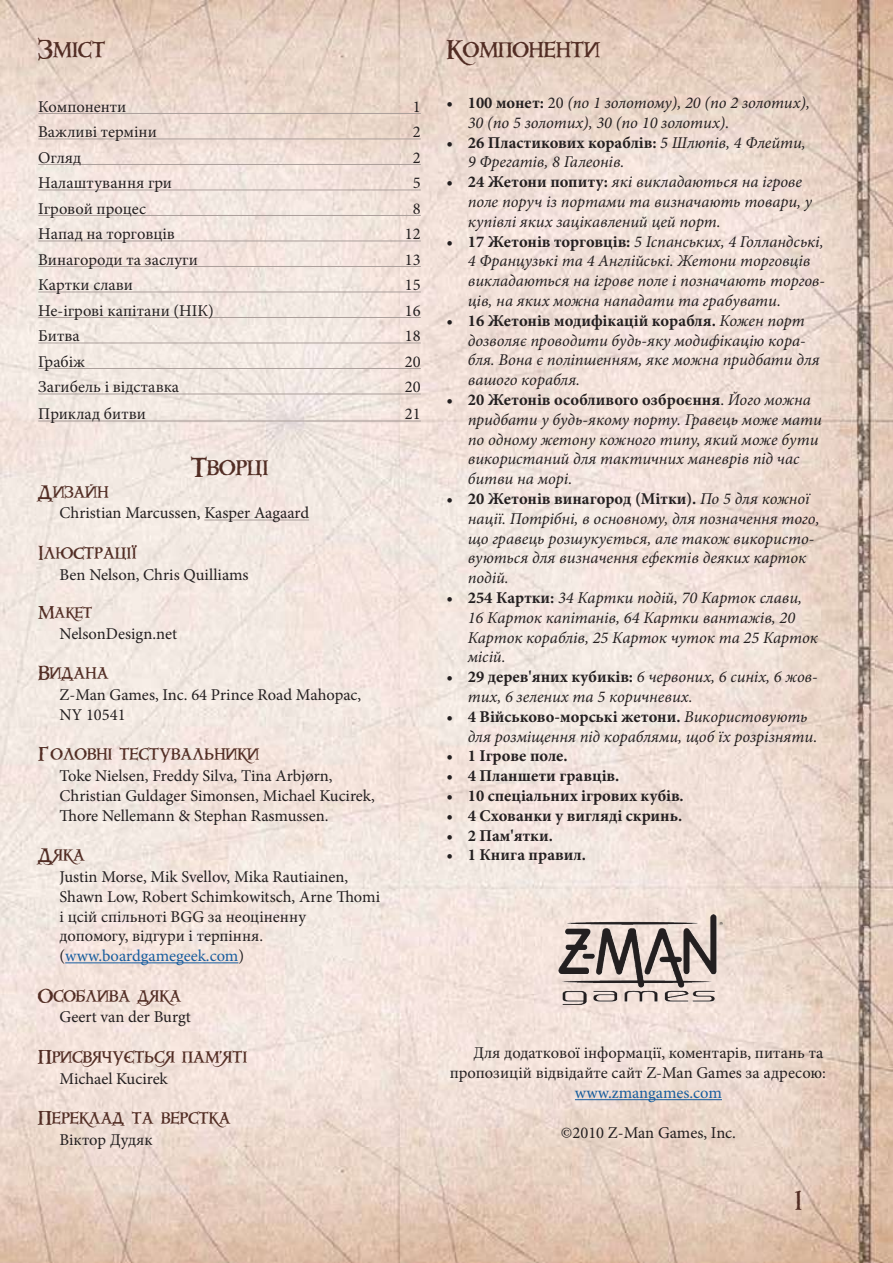
<style>
.page{position:relative;width:893px;height:1263px;background:#fff}
.page>*{position:absolute;margin:0;border:0;box-sizing:border-box;transform-origin:0 0}
.t1{font:24px "Ukr Windlass";color:#522d24}
.t2{font:24px "Windlass";color:#522d24}
.t3{font:18px "Ukr Windlass";color:#522d24}
.t4{font:italic 16.5px/19.8px "Minion Pro";color:#231f20}
.t5{font:16.5px/19.8px "Minion Pro";color:#231f20}
.t6{font:700 16.5px "Minion Pro";color:#231f20}
.t7{font:16.5px "Minion Pro";color:#175d9e}
.t8{font:16.5px "Ukr Windlass";color:#522d24}
.s1{color:#175d9e}
.s2{font-weight:700;font-style:normal}
.s3{font-style:normal}
</style>
<div class="page">
<img style="left:0;top:0;width:893px;height:1263px">
<hr style="left:38px;top:113px;width:383px;height:1px;background:#ab9f9b">
<hr style="left:38px;top:139px;width:383px;height:1px;background:#ab9f9b">
<hr style="left:38px;top:164px;width:383px;height:1px;background:#ab9f9b">
<hr style="left:38px;top:190px;width:383px;height:1px;background:#ab9f9b">
<hr style="left:38px;top:215px;width:383px;height:1px;background:#ab9f9b">
<hr style="left:38px;top:241px;width:383px;height:1px;background:#ab9f9b">
<hr style="left:38px;top:266px;width:383px;height:1px;background:#ab9f9b">
<hr style="left:38px;top:292px;width:383px;height:1px;background:#ab9f9b">
<hr style="left:38px;top:317px;width:383px;height:1px;background:#ab9f9b">
<hr style="left:38px;top:343px;width:383px;height:1px;background:#ab9f9b">
<hr style="left:38px;top:368px;width:383px;height:1px;background:#ab9f9b">
<hr style="left:38px;top:394px;width:383px;height:1px;background:#ab9f9b">
<hr style="left:38px;top:421px;width:383px;height:1px;background:#ab9f9b">
<hr style="left:204px;top:520px;width:105px;height:1px;background:#ab9f9b">
<hr style="left:65px;top:962px;width:173px;height:1px;background:#175d9e">
<hr style="left:575px;top:1099px;width:147px;height:1px;background:#175d9e">
<img style="left:545px;top:915px;width:186px;height:89px">
<h1 class="t1" style="left:38px;top:33px;width:69px">Зміст</h1>
<p class="t5" style="left:38px;top:97px;width:90px">Компоненти</p>
<p class="t5" style="left:413px;top:97px;width:9px">1</p>
<p class="t5" style="left:38px;top:122px;width:120px">Важливі терміни</p>
<p class="t5" style="left:413px;top:122px;width:9px">2</p>
<p class="t5" style="left:38px;top:148px;width:45px">Огляд</p>
<p class="t5" style="left:413px;top:148px;width:9px">2</p>
<p class="t5" style="left:38px;top:173px;width:135px">Налаштування гри</p>
<p class="t5" style="left:413px;top:173px;width:9px">5</p>
<p class="t5" style="left:38px;top:199px;width:109px">Ігровой процес</p>
<p class="t5" style="left:413px;top:199px;width:9px">8</p>
<p class="t5" style="left:38px;top:224px;width:138px">Напад на торговців</p>
<p class="t5" style="left:405px;top:224px;width:17px">12</p>
<p class="t5" style="left:38px;top:250px;width:161px">Винагороди та заслуги</p>
<p class="t5" style="left:405px;top:250px;width:17px">13</p>
<p class="t5" style="left:38px;top:275px;width:96px">Картки слави</p>
<p class="t5" style="left:405px;top:275px;width:17px">15</p>
<p class="t5" style="left:38px;top:301px;width:177px">Не-ігрові капітани (НІК)</p>
<p class="t5" style="left:405px;top:301px;width:17px">16</p>
<p class="t5" style="left:38px;top:326px;width:43px">Битва</p>
<p class="t5" style="left:405px;top:326px;width:17px">18</p>
<p class="t5" style="left:38px;top:352px;width:48px">Грабіж</p>
<p class="t5" style="left:405px;top:352px;width:17px">20</p>
<p class="t5" style="left:38px;top:377px;width:142px">Загибель і відставка</p>
<p class="t5" style="left:405px;top:377px;width:17px">20</p>
<p class="t5" style="left:38px;top:404px;width:109px">Приклад битви</p>
<p class="t5" style="left:405px;top:404px;width:17px">21</p>
<h1 class="t1" style="left:191px;top:451px;width:79px">Творці</h1>
<p class="t3" style="left:38px;top:479px;width:72px">Дизайн</p>
<p class="t5" style="left:60px;top:503px;width:251px">Christian Marcussen, Kasper Aagaard</p>
<p class="t3" style="left:38px;top:540px;width:100px">Ілюcтрації</p>
<p class="t5" style="left:60px;top:564px;width:191px">Ben Nelson, Chris Quilliams</p>
<p class="t8" style="left:38px;top:601px;width:56px">Макет</p>
<p class="t5" style="left:60px;top:624px;width:119px">NelsonDesign.net</p>
<p class="t3" style="left:38px;top:661px;width:72px">Видана</p>
<p class="t5" style="left:60px;top:685px;width:303px">Z-Man Games, Inc. 64 Prince Road Mahopac,<br>NY 10541</p>
<p class="t3" style="left:38px;top:742px;width:222px">Головні тестувальники</p>
<p class="t5" style="left:60px;top:766px;width:317px">Toke Nielsen, Freddy Silva, Tina Arbjørn,<br>Christian Guldager Simonsen, Michael Kucirek,<br>Thore Nellemann &amp; Stephan Rasmussen.</p>
<p class="t3" style="left:38px;top:843px;width:48px">Дяка</p>
<p class="t5" style="left:60px;top:867px;width:322px">Justin Morse, Mik Svellov, Mika Rautiainen, Shawn Low, Robert Schimkowitsch, Arne Thomi і цсій спільноті BGG за неоціненну<br>допомогу, відгури і терпіння. (<span class="s1">www.boardgamegeek.com</span>)</p>
<p class="t3" style="left:38px;top:983px;width:145px">Особлива дяка</p>
<p class="t5" style="left:60px;top:1007px;width:133px">Geert van der Burgt</p>
<p class="t3" style="left:38px;top:1044px;width:210px">Присвячуєтьсяпам’яті</p>
<p class="t5" style="left:60px;top:1068px;width:110px">Michael Kucirek</p>
<p class="t3" style="left:38px;top:1105px;width:194px">Переклад та верстка</p>
<p class="t5" style="left:60px;top:1130px;width:95px">Віктор Дудяк</p>
<h1 class="t1" style="left:446px;top:33px;width:155px">Компоненти</h1>
<p class="t4" style="left:468px;top:93px;width:344px;text-indent:-21px"><span class="s2">• 100 монет:</span> <span class="s3">20</span> (по 1 золотому), 20 (по 2 золотих),<br>30 (по 5 золотих), 30 (по 10 золотих).</p>
<p class="t4" style="left:468px;top:132px;width:339px;text-indent:-21px"><span class="s2">• 26 Пластикових кораблів:</span> 5 Шлюпів, 4 Флейти,<br>9 Фрегатів, 8 Галеонів.</p>
<p class="t4" style="left:468px;top:172px;width:346px;text-indent:-21px"><span class="s2">• 24 Жетони попиту:</span> які викладаються на ігрове поле поруч із портами та визначають товари, у купівлі яких зацікавлений цей порт.</p>
<p class="t4" style="left:468px;top:231px;width:359px;text-indent:-21px"><span class="s2">• 17 Жетонів торговців:</span> 5 Іспанських, 4 Голландські, 4 Французькі та 4 Англійські. Жетони торговців викладаються на ігрове поле і позначають торгов&shy;ців, на яких можна нападати та грабувати.</p>
<p class="t4" style="left:468px;top:310px;width:353px;text-indent:-21px"><span class="s2">• 16 Жетонів модифікацій корабля.</span> Кожен порт дозволяє проводити будь-яку модифікацію кора&shy;бля. Вона є поліпшенням, яке можна придбати для вашого корабля.</p>
<p class="t4" style="left:468px;top:390px;width:356px;text-indent:-21px"><span class="s2">• 20 Жетонів особливого озброєння</span><span class="s3">.</span> Його можна придбати у будь-якому порту. Гравець може мати по одному жетону кожного типу, який може бути використаний для тактичних маневрів під час битви на морі.</p>
<p class="t4" style="left:468px;top:489px;width:353px;text-indent:-21px"><span class="s2">• 20 Жетонів винагород (Мітки).</span> По 5 для кожної нації. Потрібні, в основному, для позначення того, що гравець розшукується, але також використо&shy;вуються для визначення ефектів деяких карток подій.</p>
<p class="t4" style="left:468px;top:588px;width:351px;text-indent:-21px"><span class="s2">• 254 Картки:</span> 34 Картки подій, 70 Карток слави, 16 Карток капітанів, 64 Картки вантажів, 20<br>Карток кораблів, 25 Карток чуток та 25 Карток місій.</p>
<p class="t4" style="left:468px;top:667px;width:351px;text-indent:-21px"><span class="s2">• 29 дерев'яних кубиків:</span> 6 червоних, 6 синіх, 6 жов&shy;тих, 6 зелених та 5 коричневих.</p>
<p class="t4" style="left:468px;top:707px;width:351px;text-indent:-21px"><span class="s2">• 4 Військово-морські жетони.</span> Використовують для розміщення під кораблями, щоб їх розрізняти<span class="s3">.</span></p>
<p class="t6" style="left:446px;top:744px;width:123px">• 1 Ігрове поле.</p>
<p class="t6" style="left:446px;top:764px;width:174px">• 4 Планшети гравців.</p>
<p class="t6" style="left:446px;top:784px;width:239px">• 10 спеціальних ігрових кубів.</p>
<p class="t6" style="left:446px;top:804px;width:237px">• 4 Схованки у вигляді скринь.</p>
<p class="t6" style="left:446px;top:824px;width:108px">• 2 Пам'ятки.</p>
<p class="t6" style="left:446px;top:843px;width:141px">• 1 Книга правил.</p>
<p class="t5" style="left:450px;top:1043px;width:378px;text-align:right">Для додаткової інформації, коментарів, питань та пропозицій відвідайте сайт Z-Man Games за адресою:</p>
<p class="t7" style="left:575px;top:1082px;width:149px">www.zmangames.com</p>
<p class="t5" style="left:561px;top:1122px;width:177px">©2010 Z-Man Games, Inc.</p>
<h1 class="t2" style="left:795px;top:1183px;width:8px">1</h1>
</div>
